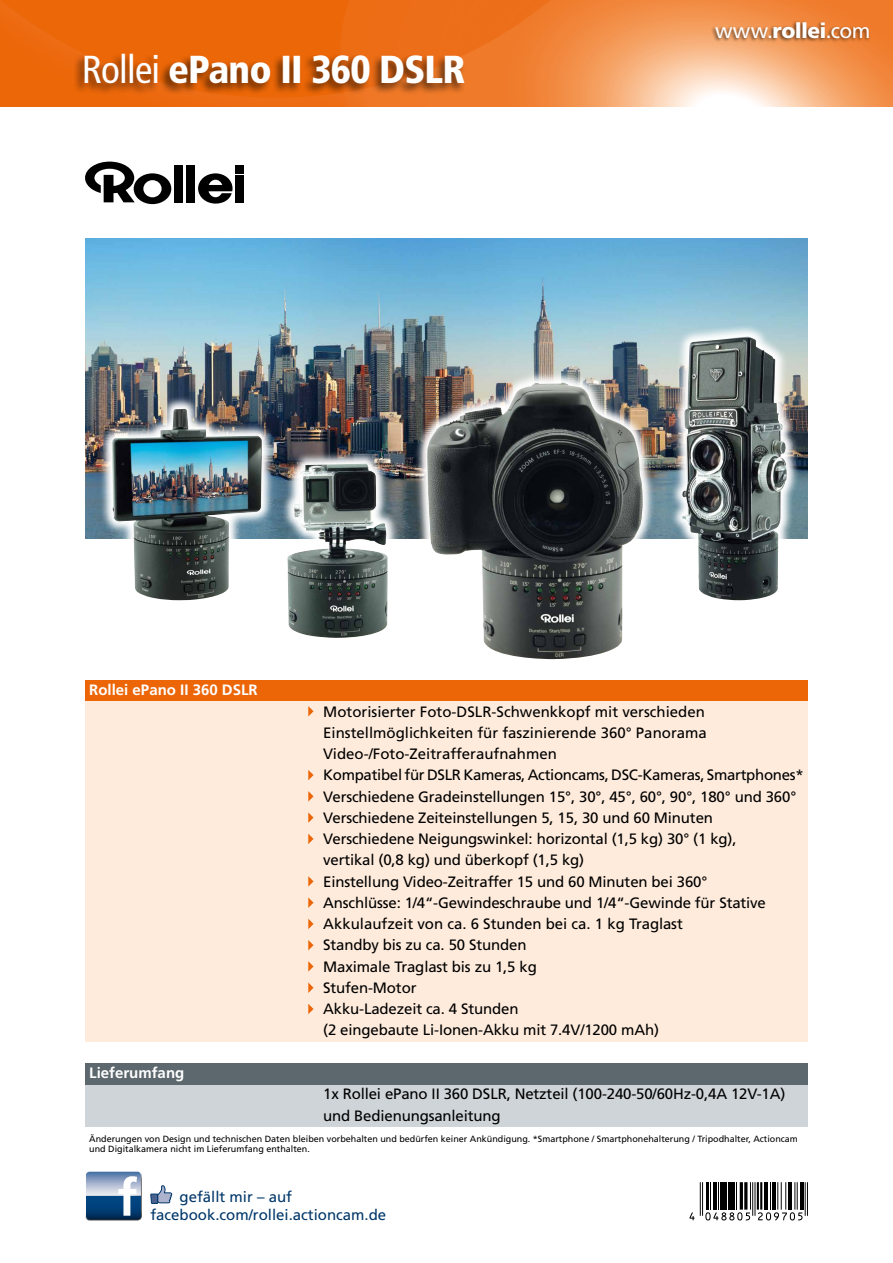
<style>
.page{position:relative;width:893px;height:1263px;background:#fff}
.page>*{position:absolute;margin:0;border:0;box-sizing:border-box;transform-origin:0 0}
.t1{font:900 condensed 39px "Frutiger";letter-spacing:-.02em;color:#fff}
.t2{font:21px "Frutiger";letter-spacing:-.005em;color:#fff}
.t3{font:15px/21.3px "Frutiger";letter-spacing:-.01em;color:#000}
.t4{font:15px/18px "Frutiger";color:#00376a}
.t5{font:700 15px "Frutiger";color:#fff}
.t6{font:9px/10.5px "Frutiger";color:#000}
.s1{font-weight:400}
.s2{font-weight:900}
</style>
<div class="page">
<img style="left:0;top:0;width:893px;height:106px">
<div style="left:74px;top:51px;width:393px;height:44px;background:#000;opacity:.6"></div>
<div style="left:710px;top:20px;width:160px;height:23px;background:#000;opacity:.6"></div>
<img style="left:85px;top:238px;width:723px;height:300px">
<svg style="left:198px;top:173px;width:35px;height:31px"></svg>
<div style="left:174px;top:165px;width:9px;height:37px;background:#000"></div>
<div style="left:186px;top:165px;width:9px;height:37px;background:#000"></div>
<div style="left:235px;top:165px;width:9px;height:8px;background:#000"></div>
<div style="left:235px;top:175px;width:9px;height:27px;background:#000"></div>
<svg style="left:85px;top:162px;width:86px;height:42px"></svg>
<hr style="left:702px;top:1182px;width:1px;height:34px;background:#000">
<hr style="left:700px;top:1182px;width:1px;height:34px;background:#000">
<hr style="left:754px;top:1182px;width:1px;height:34px;background:#000">
<hr style="left:752px;top:1182px;width:1px;height:34px;background:#000">
<hr style="left:757px;top:1182px;width:2px;height:27px;background:#000">
<hr style="left:800px;top:1182px;width:3px;height:27px;background:#000">
<hr style="left:807px;top:1182px;width:1px;height:34px;background:#000">
<hr style="left:805px;top:1182px;width:1px;height:34px;background:#000">
<svg style="left:689px;top:1212px;width:6px;height:8px"></svg>
<svg style="left:705px;top:1182px;width:46px;height:38px"></svg>
<svg style="left:758px;top:1182px;width:44px;height:38px"></svg>
<img style="left:98px;top:396px;width:176px;height:205px">
<img style="left:111px;top:409px;width:151px;height:191px">
<img style="left:414px;top:370px;width:242px;height:290px">
<img style="left:427px;top:383px;width:216px;height:276px">
<img style="left:669px;top:324px;width:131px;height:277px">
<img style="left:682px;top:337px;width:105px;height:263px">
<img style="left:274px;top:450px;width:126px;height:89px">
<img style="left:287px;top:463px;width:101px;height:175px">
<div style="left:83px;top:1171px;width:60px;height:50px;background:#000;opacity:.75"></div>
<svg style="left:86px;top:1172px;width:55px;height:47px;background:#6687ab"></svg>
<svg style="left:150px;top:1185px;width:23px;height:19px"></svg>
<div style="left:85px;top:680px;width:723px;height:22px;background:#ec6608"></div>
<div style="left:85px;top:702px;width:723px;height:340px;background:#feebdc"></div>
<svg style="left:308px;top:706px;width:6px;height:10px"></svg>
<svg style="left:308px;top:770px;width:6px;height:10px"></svg>
<svg style="left:308px;top:791px;width:6px;height:10px"></svg>
<svg style="left:308px;top:812px;width:6px;height:11px"></svg>
<svg style="left:308px;top:834px;width:6px;height:10px"></svg>
<svg style="left:308px;top:876px;width:6px;height:11px"></svg>
<svg style="left:308px;top:897px;width:6px;height:11px"></svg>
<svg style="left:308px;top:919px;width:6px;height:10px"></svg>
<svg style="left:308px;top:940px;width:6px;height:10px"></svg>
<svg style="left:308px;top:961px;width:6px;height:11px"></svg>
<svg style="left:308px;top:982px;width:6px;height:11px"></svg>
<svg style="left:308px;top:1004px;width:6px;height:10px"></svg>
<div style="left:85px;top:1084px;width:723px;height:43px;background:#ced4d8"></div>
<div style="left:85px;top:1063px;width:723px;height:21px;background:#5d686e"></div>
<h1 class="t1" style="left:82px;top:46px;width:385px"><span class="s1">Rollei</span> ePano II 360 DSLR</h1>
<p class="t5" style="left:89px;top:681px;width:170px">Rollei ePano II 360 DSLR</p>
<h2 class="t2" style="left:715px;top:18px;width:157px">www.<span class="s2">rollei</span>.com</h2>
<p class="t5" style="left:89px;top:1064px;width:97px">Lieferumfang</p>
<p class="t3" style="left:323px;top:700px;width:482px">Motorisierter Foto-DSLR-Schwenkkopf mit verschieden Einstellmöglichkeiten für faszinierende 360° Panorama Video-/Foto-Zeitrafferaufnahmen<br>Kompatibel für DSLR Kameras, Actioncams, DSC-Kameras, Smartphones* Verschiedene Gradeinstellungen 15°, 30°, 45°, 60°, 90°, 180° und 360° Verschiedene Zeiteinstellungen 5, 15, 30 und 60 Minuten Verschiedene Neigungswinkel: horizontal (1,5 kg) 30° (1 kg),<br>vertikal (0,8 kg) und überkopf (1,5 kg)<br>Einstellung Video-Zeitraffer 15 und 60 Minuten bei 360°<br>Anschlüsse: 1/4“-Gewindeschraube und 1/4“-Gewinde für Stative Akkulaufzeit von ca. 6 Stunden bei ca. 1 kg Traglast<br>Standby bis zu ca. 50 Stunden<br>Maximale Traglast bis zu 1,5 kg<br>Stufen-Motor<br>Akku-Ladezeit ca. 4 Stunden<br>(2 eingebaute Li-Ionen-Akku mit 7.4V/1200 mAh)</p>
<p class="t3" style="left:323px;top:1083px;width:464px">1x Rollei ePano II 360 DSLR, Netzteil (100-240-50/60Hz-0,4A 12V-1A) und Bedienungsanleitung</p>
<p class="t6" style="left:89px;top:1133px;width:710px">Änderungen von Design und technischen Daten bleiben vorbehalten und bedürfen keiner Ankündigung. *Smartphone / Smartphonehalterung / Tripodhalter, Actioncam und Digitalkamera nicht im Lieferumfang enthalten.</p>
<p class="t4" style="left:150px;top:1188px;width:237px;text-indent:29px">gefällt mir – auf facebook.com/rollei.actioncam.de</p>
</div>
